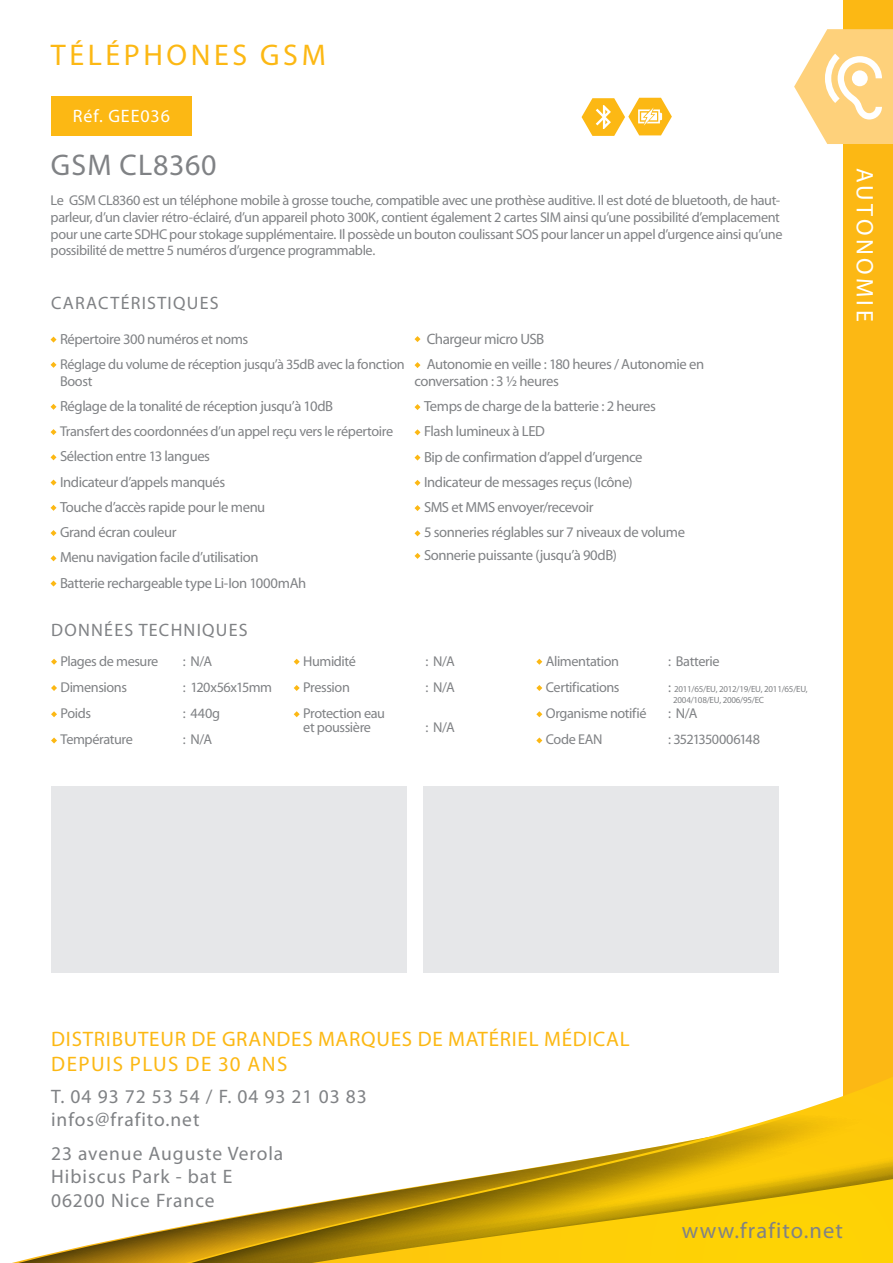
<style>
.page{position:relative;width:893px;height:1263px;background:#fff}
.page>*{position:absolute;margin:0;border:0;box-sizing:border-box;transform-origin:0 0}
.t1{font:30px "Myriad Pro";letter-spacing:.12em;color:#fcb814}
.t2{font:30px "Myriad Pro";letter-spacing:.03em;color:#808285}
.t3{font:24px "Myriad Pro";letter-spacing:.14em;color:#fff}
.t4{font:22.5px "Myriad Pro";letter-spacing:.05em;color:#808285}
.t5{font:21px/25.2px "Myriad Pro";letter-spacing:.035em;color:#fcb814}
.t6{font:19.5px/23.4px "Myriad Pro";letter-spacing:.05em;color:#808285}
.t7{font:18px "Myriad Pro";letter-spacing:.07em;color:#808285}
.t8{font:18px "Myriad Pro";letter-spacing:.05em;color:#fff}
.t9{font:15px "Myriad Pro";letter-spacing:-.03em;color:#808285}
.t10{font:14.7px/25.2px "Myriad Pro";letter-spacing:-.03em;color:#808285}
.t11{font:14.25px/16.8px "Myriad Pro";letter-spacing:-.03em;color:#808285}
.t12{font:14.25px "Myriad Pro";letter-spacing:-.055em;color:#808285}
.t13{font:9px/10.8px "Myriad Pro";letter-spacing:-.025em;color:#808285}
.s1{font-size:14.25px}
</style>
<div class="page">
<div style="left:843px;top:0;width:50px;height:1263px;background:#fcb814"></div>
<svg style="left:794px;top:29px;width:99px;height:115px"></svg>
<div style="left:51px;top:97px;width:141px;height:39px;background:#fcb814"></div>
<svg style="left:51px;top:337px;width:6px;height:6px"></svg>
<svg style="left:51px;top:362px;width:6px;height:6px"></svg>
<svg style="left:51px;top:404px;width:6px;height:6px"></svg>
<svg style="left:51px;top:429px;width:6px;height:6px"></svg>
<svg style="left:51px;top:454px;width:6px;height:6px"></svg>
<svg style="left:51px;top:480px;width:6px;height:6px"></svg>
<svg style="left:51px;top:505px;width:6px;height:6px"></svg>
<svg style="left:51px;top:530px;width:6px;height:6px"></svg>
<svg style="left:51px;top:555px;width:6px;height:6px"></svg>
<svg style="left:51px;top:580px;width:6px;height:6px"></svg>
<svg style="left:414px;top:336px;width:6px;height:6px"></svg>
<svg style="left:414px;top:362px;width:6px;height:6px"></svg>
<svg style="left:414px;top:404px;width:6px;height:6px"></svg>
<svg style="left:414px;top:429px;width:6px;height:6px"></svg>
<svg style="left:414px;top:455px;width:6px;height:6px"></svg>
<svg style="left:414px;top:480px;width:6px;height:6px"></svg>
<svg style="left:414px;top:505px;width:6px;height:6px"></svg>
<svg style="left:414px;top:530px;width:6px;height:6px"></svg>
<svg style="left:415px;top:553px;width:5px;height:6px"></svg>
<svg style="left:51px;top:659px;width:6px;height:6px"></svg>
<svg style="left:51px;top:685px;width:6px;height:6px"></svg>
<svg style="left:51px;top:711px;width:6px;height:6px"></svg>
<svg style="left:51px;top:737px;width:6px;height:6px"></svg>
<svg style="left:294px;top:659px;width:6px;height:6px"></svg>
<svg style="left:294px;top:685px;width:6px;height:6px"></svg>
<svg style="left:294px;top:711px;width:6px;height:6px"></svg>
<svg style="left:536px;top:659px;width:6px;height:6px"></svg>
<svg style="left:536px;top:685px;width:6px;height:6px"></svg>
<svg style="left:536px;top:711px;width:6px;height:6px"></svg>
<svg style="left:536px;top:737px;width:6px;height:6px"></svg>
<div style="left:51px;top:787px;width:356px;height:186px;background:#e6e7e9"></div>
<div style="left:423px;top:787px;width:356px;height:186px;background:#e6e7e9"></div>
<svg style="left:12px;top:1077px;width:881px;height:186px"></svg>
<svg style="left:312px;top:1179px;width:581px;height:84px;background:#ddb50f"></svg>
<svg style="left:582px;top:98px;width:90px;height:38px"></svg>
<h1 class="t1" style="left:51px;top:40px;width:276px">TÉLÉPHONES GSM</h1>
<p class="t8" style="left:73px;top:107px;width:98px">Réf. GEE036</p>
<h1 class="t2" style="left:51px;top:150px;width:167px">GSM CL8360</h1>
<p class="t11" style="left:51px;top:193px;width:734px">Le GSM CL8360 est un téléphone mobile à grosse touche, compatible avec une prothèse auditive. Il est doté de bluetooth, de haut&shy;parleur, d’un clavier rétro-éclairé, d’un appareil photo 300K, contient également 2 cartes SIM ainsi qu’une possibilité d’emplacement pour une carte SDHC pour stokage supplémentaire. Il possède un bouton coulissant SOS pour lancer un appel d’urgence ainsi qu’une possibilité de mettre 5 numéros d’urgence programmable.</p>
<p class="t7" style="left:51px;top:294px;width:169px">CARACTÉRISTIQUES</p>
<p class="t10" style="left:60px;top:327px;width:190px">Répertoire 300 numéros et noms</p>
<p class="t11" style="left:60px;top:356px;width:346px">Réglage du volume de réception jusqu’à 35dB avec la fonction<br>Boost</p>
<p class="t10" style="left:60px;top:394px;width:275px">Réglage de la tonalité de réception jusqu’à 10dB</p>
<p class="t11" style="left:60px;top:423px;width:335px">Transfert des coordonnées d’un appel reçu vers le répertoire</p>
<p class="t10" style="left:60px;top:444px;width:248px">Sélection entre 13 langues<br>Indicateur d’appels manqués<br>Touche d’accès rapide pour le menu<br>Grand écran couleur<br>Menu navigation facile d’utilisation<br>Batterie rechargeable type Li-Ion 1000mAh</p>
<p class="t9" style="left:427px;top:332px;width:119px">Chargeur micro USB</p>
<p class="t10" style="left:414px;top:356px;width:291px;line-height:16.8px;text-indent:12px">Autonomie en veille : 180 heures / Autonomie en conversation : 3 ½ heures</p>
<p class="t10" style="left:424px;top:394px;width:262px">Temps de charge de la batterie : 2 heures Flash lumineux à LED<br>Bip de confirmation d’appel d’urgence Indicateur de messages reçus (Icône)<br>SMS et MMS envoyer/recevoir<br>5 sonneries réglables sur 7 niveaux de volume</p>
<p class="t10" style="left:424px;top:543px;width:194px">Sonnerie puissante (jusqu’à 90dB)</p>
<p class="t7" style="left:51px;top:621px;width:198px">DONNÉES TECHNIQUES</p>
<p class="t11" style="left:61px;top:653px;width:99px">Plages de mesure</p>
<p class="t11" style="left:183px;top:653px;width:31px">: N/A</p>
<p class="t11" style="left:61px;top:679px;width:68px">Dimensions</p>
<p class="t11" style="left:183px;top:679px;width:91px">: 120x56x15mm</p>
<p class="t11" style="left:61px;top:706px;width:32px">Poids</p>
<p class="t11" style="left:183px;top:706px;width:39px">: 440g</p>
<p class="t11" style="left:61px;top:732px;width:74px">Température</p>
<p class="t11" style="left:183px;top:732px;width:31px">: N/A</p>
<p class="t11" style="left:303px;top:653px;width:54px">Humidité</p>
<p class="t11" style="left:425px;top:653px;width:31px">: N/A</p>
<p class="t11" style="left:303px;top:679px;width:48px">Pression</p>
<p class="t11" style="left:425px;top:679px;width:31px">: N/A</p>
<p class="t11" style="left:303px;top:707px;width:83px;line-height:13.5px">Protection eau et poussière</p>
<p class="t11" style="left:425px;top:719px;width:31px">: N/A</p>
<p class="t11" style="left:546px;top:653px;width:75px">Alimentation</p>
<p class="t11" style="left:668px;top:653px;width:53px">: Batterie</p>
<p class="t11" style="left:546px;top:679px;width:75px">Certifications</p>
<p class="t13" style="left:673px;top:684px;width:136px;text-indent:-5px"><span class="s1">:</span> 2011/65/EU, 2012/19/EU, 2011/65/EU,<br>2004/108/EU, 2006/95/EC</p>
<p class="t11" style="left:546px;top:706px;width:102px">Organisme notifié</p>
<p class="t11" style="left:668px;top:706px;width:31px">: N/A</p>
<p class="t11" style="left:546px;top:732px;width:58px">Code EAN</p>
<p class="t12" style="left:668px;top:733px;width:93px">: 3521350006148</p>
<h2 class="t3" style="left:877px;top:168px;width:155px;rotate:90deg">AUTONOMIE</h2>
<h3 class="t5" style="left:51px;top:1027px;width:580px">DISTRIBUTEUR DE GRANDES MARQUES DE MATÉRIEL MÉDICAL<br>DEPUIS PLUS DE 30 ANS</h3>
<h3 class="t6" style="left:51px;top:1085px;width:317px">T. 04 93 72 53 54 / F. 04 93 21 03 83 infos@frafito.net</h3>
<h3 class="t6" style="left:51px;top:1142px;width:234px">23 avenue Auguste Verola<br>Hibiscus Park - bat E<br>06200 Nice France</h3>
<h3 class="t4" style="left:682px;top:1219px;width:163px">www.frafito.net</h3>
</div>
